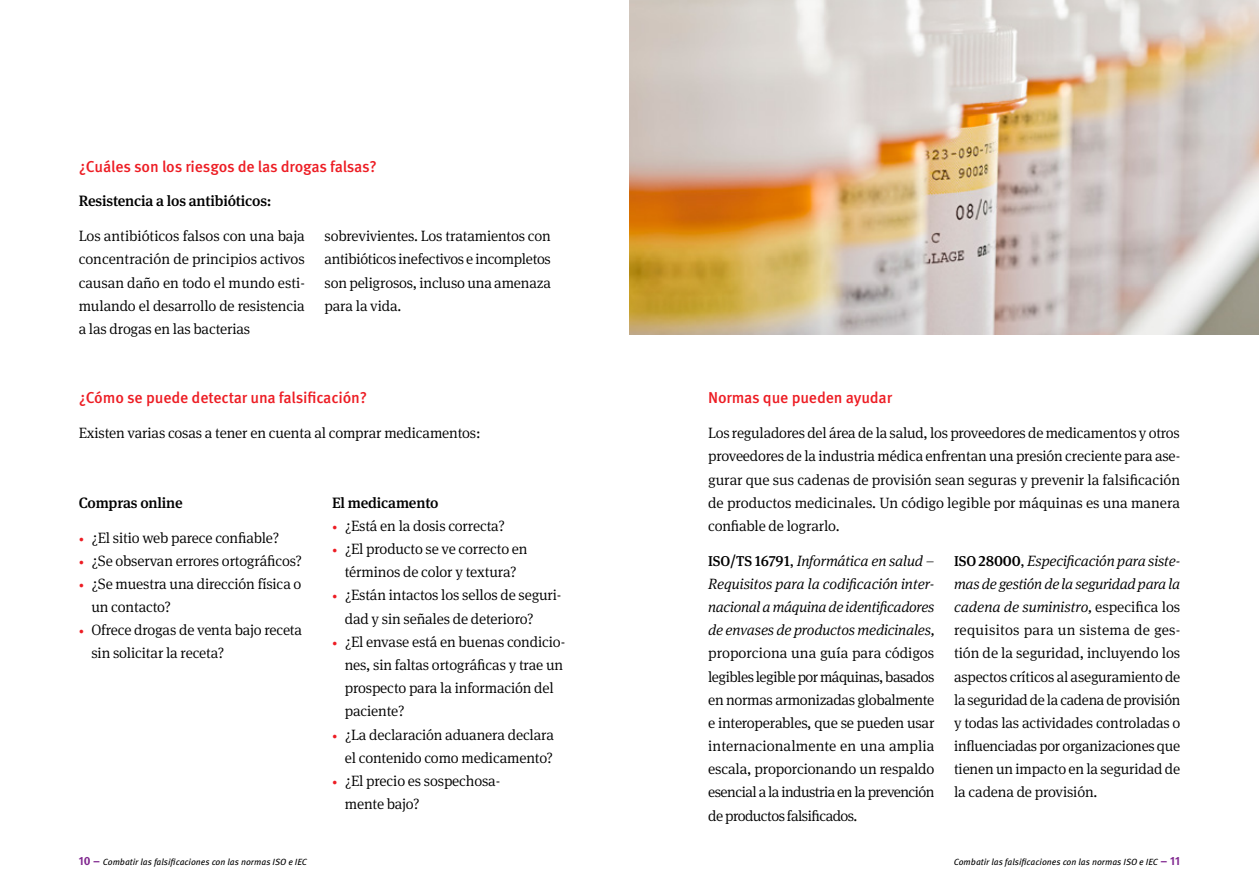
<style>
.page{position:relative;width:1259px;height:893px;background:#fff}
.page>*{position:absolute;margin:0;border:0;box-sizing:border-box;transform-origin:0 0}
.t1{font:500 15.75px "Meta Pro";letter-spacing:-.01em;color:#ed1d24}
.t2{font:300 15px/23.1px "Meta Serif Pro";letter-spacing:-.01em;color:#000;text-align:justify}
.t3{font:italic 300 15px/23.1px "Meta Serif Pro";letter-spacing:-.01em;color:#000;text-align:justify}
.t4{font:500 15px "Meta Serif Pro";letter-spacing:-.01em;color:#000}
.t5{font:italic 9px "Meta Pro";color:#000}
.s1{font-size:10.5px;color:#ed1d24}
.s2{font-weight:500;font-style:normal;font-size:14.25px}
.s3{font-weight:500;font-style:normal}
.s4{font-style:normal}
.s5{font-weight:500;font-size:14.25px}
.s6{font-weight:500}
.s7{font-style:italic}
.s8{font-weight:700;font-style:normal;font-size:12px;color:#812990}
</style>
<div class="page">
<img style="left:629px;top:0;width:630px;height:335px">
<p class="t1" style="left:79px;top:154px;width:300px">¿Cuáles son los riesgos de las drogas falsas?</p>
<p class="t4" style="left:79px;top:190px;width:194px">Resistencia a los antibióticos:</p>
<p class="t2" style="left:79px;top:224px;width:228px">Los antibióticos falsos con una baja concentración de principios activos causan daño en todo el mundo esti&shy;mulando el desarrollo de resistencia a las drogas en las bacterias</p>
<p class="t2" style="left:324px;top:224px;width:228px">sobrevivientes. Los tratamientos con antibióticos inefectivos e incompletos son peligrosos, incluso una amenaza para la vida.</p>
<p class="t1" style="left:79px;top:386px;width:290px">¿Cómo se puede detectar una falsificación?</p>
<p class="t2" style="left:79px;top:421px;width:403px">Existen varias cosas a tener en cuenta al comprar medicamentos:</p>
<p class="t4" style="left:79px;top:491px;width:106px">Compras online</p>
<p class="t2" style="left:79px;top:525px;width:202px"><span class="s1">•</span> ¿El sitio web parece confiable?</p>
<p class="t2" style="left:79px;top:548px;width:225px"><span class="s1">•</span> ¿Se observan errores ortográficos?</p>
<p class="t2" style="left:91px;top:571px;width:211px;text-indent:-13px"><span class="s1">•</span> ¿Se muestra una dirección física o un contacto?</p>
<p class="t2" style="left:91px;top:618px;width:212px;text-indent:-13px"><span class="s1">•</span> Ofrece drogas de venta bajo receta sin solicitar la receta?</p>
<p class="t4" style="left:332px;top:491px;width:108px">El medicamento</p>
<p class="t2" style="left:332px;top:513px;width:174px"><span class="s1">•</span> ¿Está en la dosis correcta?</p>
<p class="t2" style="left:332px;top:537px;width:197px;text-align:center"><span class="s1">•</span> ¿El producto se ve correcto en términos de color y textura?</p>
<p class="t2" style="left:345px;top:583px;width:218px;text-indent:-13px"><span class="s1">•</span> ¿Están intactos los sellos de seguri&shy;dad y sin señales de deterioro?</p>
<p class="t2" style="left:345px;top:629px;width:222px;text-align:left;text-indent:-13px"><span class="s1">•</span> ¿El envase está en buenas condicio&shy;nes, sin faltas ortográficas y trae un prospecto para la información del paciente?</p>
<p class="t2" style="left:332px;top:722px;width:224px;text-align:right"><span class="s1">•</span> ¿La declaración aduanera declara el contenido como medicamento?</p>
<p class="t2" style="left:345px;top:768px;width:157px;text-indent:-13px"><span class="s1">•</span> ¿El precio es sospechosa&shy;mente bajo?</p>
<p class="t1" style="left:708px;top:386px;width:185px">Normas que pueden ayudar</p>
<p class="t2" style="left:708px;top:421px;width:473px">Los reguladores del área de la salud, los proveedores de medicamentos y otros proveedores de la industria médica enfrentan una presión creciente para ase&shy;gurar que sus cadenas de provisión sean seguras y prevenir la falsificación de productos medicinales. Un código legible por máquinas es una manera confiable de lograrlo.</p>
<p class="t3" style="left:708px;top:548px;width:228px"><span class="s2">ISO</span><span class="s3">/</span><span class="s2">TS</span> <span class="s3">16791</span><span class="s4">,</span> Informática en salud – Requisitos para la codificación inter&shy;nacional a máquina de identificadores de envases de productos medicinales,</p>
<p class="t2" style="left:708px;top:641px;width:228px">proporciona una guía para códigos legibles legible por máquinas, basados en normas armonizadas globalmente e interoperables, que se pueden usar internacionalmente en una amplia escala, proporcionando un respaldo esencial a la industria en la prevención de productos falsificados.</p>
<p class="t2" style="left:954px;top:548px;width:228px"><span class="s5">ISO</span> <span class="s6">28000</span>, <span class="s7">Especificación para siste&shy;mas de gestión de la seguridad para la cadena de suministro,</span> especifica los requisitos para un sistema de ges&shy;tión de la seguridad, incluyendo los aspectos críticos al aseguramiento de la seguridad de la cadena de provisión y todas las actividades controladas o influenciadas por organizaciones que tienen un impacto en la seguridad de la cadena de provisión.</p>
<p class="t5" style="left:79px;top:855px;width:230px"><span class="s8">10 –</span> Combatir las falsificaciones con las normas ISO e IEC</p>
<p class="t5" style="left:953px;top:855px;width:228px">Combatir las falsificaciones con las normas ISO e IEC <span class="s8">– 11</span></p>
</div>
